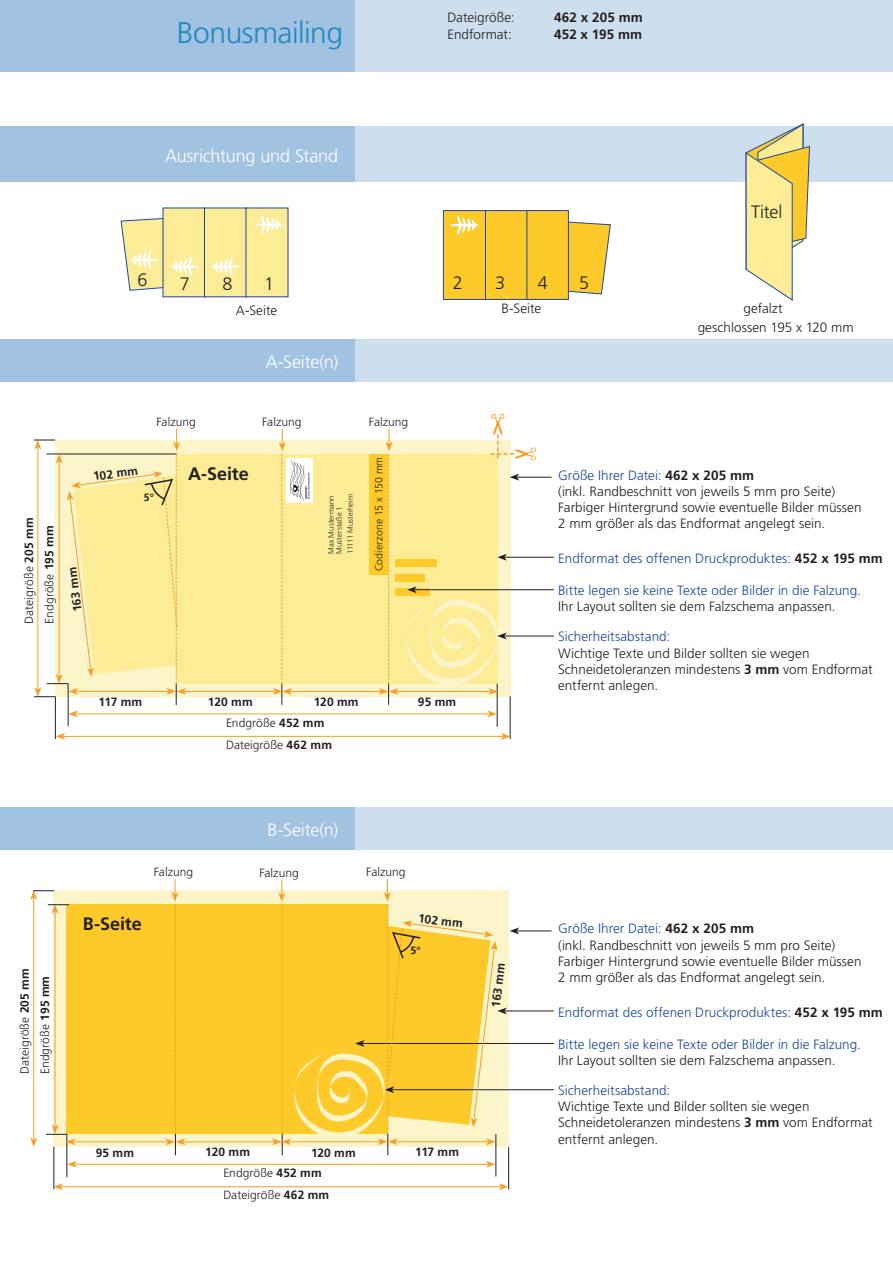
<style>
.page{position:relative;width:893px;height:1263px;background:#fff}
.page>*{position:absolute;margin:0;border:0;box-sizing:border-box;transform-origin:0 0}
.t1{font:300 30px "Frutiger";letter-spacing:-.015em;color:#2188c0}
.t2{font:300 18px "Frutiger";letter-spacing:-.01em;color:#fff}
.t3{font:700 18px "Frutiger";letter-spacing:-.005em;color:#231f20}
.t4{font:300 18px "Frutiger";letter-spacing:-.01em;color:#231f20}
.t5{font:300 13.5px/16.2px "Frutiger";letter-spacing:.005em;color:#231f20}
.t6{font:300 13.5px "Frutiger";letter-spacing:.005em;color:#1d489d}
.t7{font:700 13.5px/16.2px "Frutiger";letter-spacing:.01em;color:#231f20}
.t8{font:300 12px "Frutiger";letter-spacing:.005em;color:#231f20}
.t9{font:700 12px "Frutiger";letter-spacing:.015em;color:#231f20}
.t10{font:300 10.5px "Frutiger";letter-spacing:.01em;color:#231f20}
.t11{font:700 10.5px "Frutiger";color:#231f20}
.t12{font:300 7.5px/8.2px "Frutiger";letter-spacing:.015em;color:#231f20}
.s1{font-weight:700}
.s2{color:#1d489d}
.s3{font-weight:700;color:#231f20}
</style>
<div class="page">
<div style="left:0;top:0;width:893px;height:71px;background:#cddeee"></div>
<div style="left:0;top:0;width:355px;height:71px;background:#a1c3e1"></div>
<div style="left:0;top:127px;width:893px;height:55px;background:#cddeee"></div>
<div style="left:0;top:127px;width:355px;height:55px;background:#a1c3e1"></div>
<div style="left:0;top:339px;width:893px;height:43px;background:#cddeee"></div>
<div style="left:0;top:339px;width:355px;height:43px;background:#a1c3e1"></div>
<div style="left:0;top:807px;width:893px;height:43px;background:#cddeee"></div>
<div style="left:0;top:807px;width:355px;height:43px;background:#a1c3e1"></div>
<div style="left:54px;top:890px;width:455px;height:257px;background:#fdf5ca"></div>
<div style="left:67px;top:904px;width:321px;height:230px;background:#feca2a"></div>
<hr style="left:33px;top:897px;width:1px;height:243px;background:#f89d25">
<svg style="left:30px;top:1137px;width:7px;height:10px"></svg>
<hr style="left:55px;top:911px;width:1px;height:216px;background:#f89d25">
<hr style="left:183px;top:1141px;width:91px;height:1px;background:#f89d25">
<hr style="left:73px;top:1141px;width:95px;height:1px;background:#f89d25">
<hr style="left:74px;top:1164px;width:414px;height:1px;background:#f89d25">
<hr style="left:61px;top:1186px;width:440px;height:1px;background:#f89d25">
<svg style="left:46px;top:1124px;width:31px;height:66px"></svg>
<svg style="left:166px;top:879px;width:19px;height:276px"></svg>
<div style="left:55px;top:440px;width:455px;height:257px;background:#fdf5ca"></div>
<div style="left:176px;top:454px;width:321px;height:230px;background:#fbec95"></div>
<hr style="left:290px;top:691px;width:91px;height:1px;background:#f89d25">
<hr style="left:184px;top:691px;width:91px;height:1px;background:#f89d25">
<hr style="left:396px;top:691px;width:95px;height:1px;background:#f89d25">
<hr style="left:76px;top:713px;width:414px;height:1px;background:#f89d25">
<hr style="left:63px;top:736px;width:440px;height:1px;background:#f89d25">
<hr style="left:517px;top:477px;width:35px;height:1px;background:#231f20">
<svg style="left:510px;top:474px;width:9px;height:7px"></svg>
<hr style="left:517px;top:930px;width:35px;height:1px;background:#231f20">
<hr style="left:504px;top:557px;width:50px;height:1px;background:#231f20">
<svg style="left:497px;top:554px;width:10px;height:7px"></svg>
<hr style="left:504px;top:1010px;width:50px;height:1px;background:#231f20">
<hr style="left:504px;top:636px;width:50px;height:1px;background:#231f20">
<hr style="left:392px;top:1089px;width:162px;height:1px;background:#231f20">
<div style="left:395px;top:560px;width:42px;height:7px;background:#feca2a"></div>
<div style="left:395px;top:574px;width:30px;height:7px;background:#feca2a"></div>
<div style="left:395px;top:588px;width:35px;height:7px;background:#feca2a"></div>
<hr style="left:414px;top:589px;width:140px;height:1px;background:#231f20">
<svg style="left:404px;top:586px;width:107px;height:154px"></svg>
<hr style="left:362px;top:1043px;width:192px;height:1px;background:#231f20">
<svg style="left:273px;top:429px;width:19px;height:276px"></svg>
<svg style="left:379px;top:429px;width:19px;height:276px"></svg>
<svg style="left:491px;top:414px;width:45px;height:46px"></svg>
<div style="left:163px;top:208px;width:42px;height:89px;background:#fbec95"></div>
<div style="left:204px;top:208px;width:43px;height:89px;background:#fbec95;border:1px solid #1d489d"></div>
<div style="left:246px;top:208px;width:42px;height:89px;background:#fbec95"></div>
<svg style="left:255px;top:215px;width:27px;height:19px"></svg>
<svg style="left:212px;top:257px;width:27px;height:19px"></svg>
<svg style="left:171px;top:257px;width:27px;height:19px"></svg>
<svg style="left:121px;top:218px;width:43px;height:73px;background:#ece3a8"></svg>
<svg style="left:569px;top:222px;width:42px;height:72px;background:#f3ca4a"></svg>
<div style="left:526px;top:210px;width:43px;height:90px;background:#feca2a;border:1px solid #1d489d"></div>
<div style="left:485px;top:210px;width:42px;height:90px;background:#feca2a;border:1px solid #1d489d"></div>
<div style="left:443px;top:210px;width:43px;height:90px;background:#feca2a;border:1px solid #1d489d"></div>
<svg style="left:451px;top:216px;width:27px;height:18px"></svg>
<svg style="left:30px;top:890px;width:39px;height:24px"></svg>
<img style="left:287px;top:459px;width:26px;height:43px">
<div style="left:369px;top:454px;width:19px;height:121px;background:#feca2a"></div>
<svg style="left:745px;top:123px;width:65px;height:178px"></svg>
<svg style="left:34px;top:429px;width:152px;height:311px"></svg>
<svg style="left:272px;top:879px;width:247px;height:311px"></svg>
<h1 class="t1" style="left:177px;top:15px;width:168px">Bonusmailing</h1>
<p class="t5" style="left:447px;top:10px;width:69px">Dateigröße:<br>Endformat:</p>
<p class="t7" style="left:554px;top:9px;width:90px">462 x 205 mm<br>452 x 195 mm</p>
<h2 class="t2" style="left:165px;top:145px;width:174px">Ausrichtung und Stand</h2>
<h2 class="t4" style="left:751px;top:201px;width:33px">Titel</h2>
<h2 class="t4" style="left:137px;top:269px;width:12px">6</h2>
<h2 class="t4" style="left:180px;top:273px;width:12px">7</h2>
<h2 class="t4" style="left:223px;top:273px;width:12px">8</h2>
<h2 class="t4" style="left:264px;top:273px;width:12px">1</h2>
<h2 class="t4" style="left:453px;top:273px;width:12px">2</h2>
<h2 class="t4" style="left:495px;top:273px;width:12px">3</h2>
<h2 class="t4" style="left:538px;top:273px;width:12px">4</h2>
<h2 class="t4" style="left:579px;top:273px;width:12px">5</h2>
<p class="t5" style="left:236px;top:302px;width:43px">A-Seite</p>
<p class="t5" style="left:501px;top:300px;width:42px">B-Seite</p>
<h2 class="t2" style="left:266px;top:352px;width:74px">A-Seite(n)</h2>
<p class="t5" style="left:743px;top:300px;width:41px">gefalzt</p>
<p class="t5" style="left:698px;top:319px;width:157px">geschlossen 195 x 120 mm</p>
<p class="t8" style="left:22px;top:624px;width:107px;rotate:-90deg">Dateigröße <span class="s1">205 mm</span></p>
<p class="t8" style="left:42px;top:624px;width:100px;rotate:-90deg">Endgröße <span class="s1">195 mm</span></p>
<p class="t9" style="left:71px;top:613px;width:46px;rotate:-97deg">163 mm</p>
<p class="t8" style="left:156px;top:415px;width:41px">Falzung</p>
<p class="t8" style="left:262px;top:415px;width:41px">Falzung</p>
<p class="t8" style="left:369px;top:415px;width:41px">Falzung</p>
<p class="t9" style="left:92px;top:469px;width:46px;rotate:-7deg">102 mm</p>
<p class="t11" style="left:144px;top:491px;width:12px">5°</p>
<h2 class="t3" style="left:188px;top:463px;width:62px">A-Seite</h2>
<p class="t12" style="left:327px;top:554px;width:60px;rotate:-90deg">Max Mustermann<br>Musterstaße 1</p>
<p class="t12" style="left:346px;top:554px;width:62px;rotate:-90deg">11111 Musterheim</p>
<p class="t10" style="left:373px;top:571px;width:116px;rotate:-90deg">Codierzone 15 x 150 mm</p>
<p class="t9" style="left:98px;top:695px;width:45px">117 mm</p>
<p class="t9" style="left:208px;top:695px;width:46px">120 mm</p>
<p class="t9" style="left:314px;top:695px;width:46px">120 mm</p>
<p class="t9" style="left:418px;top:695px;width:40px">95 mm</p>
<p class="t8" style="left:226px;top:715px;width:100px">Endgröße <span class="s1">452 mm</span></p>
<p class="t8" style="left:226px;top:738px;width:107px">Dateigröße <span class="s1">462 mm</span></p>
<p class="t5" style="left:558px;top:467px;width:305px"><span class="s2">Größe Ihrer Datei:</span> <span class="s1">462 x 205 mm<br></span>(inkl. Randbeschnitt von jeweils 5 mm pro Seite)<br>Farbiger Hintergrund sowie eventuelle Bilder müssen 2 mm größer als das Endformat angelegt sein.</p>
<p class="t6" style="left:558px;top:551px;width:326px">Endformat des offenen Druckproduktes: <span class="s3">452 x 195 mm</span></p>
<p class="t6" style="left:558px;top:583px;width:304px">Bitte legen sie keine Texte oder Bilder in die Falzung.</p>
<p class="t5" style="left:558px;top:598px;width:279px">Ihr Layout sollten sie dem Falzschema anpassen.</p>
<p class="t6" style="left:558px;top:629px;width:114px">Sicherheitsabstand:</p>
<p class="t5" style="left:558px;top:645px;width:316px">Wichtige Texte und Bilder sollten sie wegen<br>Schneidetoleranzen mindestens <span class="s1">3 mm</span> vom Endformat entfernt anlegen.</p>
<p class="t8" style="left:18px;top:1074px;width:107px;rotate:-90deg">Dateigröße <span class="s1">205 mm</span></p>
<p class="t8" style="left:38px;top:1074px;width:100px;rotate:-90deg">Endgröße <span class="s1">195 mm</span></p>
<h2 class="t2" style="left:267px;top:819px;width:72px">B-Seite(n)</h2>
<p class="t8" style="left:154px;top:865px;width:41px">Falzung</p>
<p class="t8" style="left:259px;top:865px;width:41px">Falzung</p>
<p class="t8" style="left:366px;top:865px;width:41px">Falzung</p>
<h2 class="t3" style="left:83px;top:913px;width:61px">B-Seite</h2>
<p class="t9" style="left:419px;top:911px;width:46px;rotate:7deg">102 mm</p>
<p class="t11" style="left:410px;top:944px;width:12px">5°</p>
<p class="t9" style="left:489px;top:1006px;width:46px;rotate:-83deg">163 mm</p>
<p class="t9" style="left:96px;top:1145px;width:40px">95 mm</p>
<p class="t9" style="left:205px;top:1145px;width:46px">120 mm</p>
<p class="t9" style="left:311px;top:1145px;width:46px">120 mm</p>
<p class="t9" style="left:415px;top:1145px;width:45px">117 mm</p>
<p class="t8" style="left:223px;top:1166px;width:100px">Endgröße <span class="s1">452 mm</span></p>
<p class="t8" style="left:223px;top:1188px;width:107px">Dateigröße <span class="s1">462 mm</span></p>
<p class="t5" style="left:558px;top:921px;width:305px"><span class="s2">Größe Ihrer Datei:</span> <span class="s1">462 x 205 mm<br></span>(inkl. Randbeschnitt von jeweils 5 mm pro Seite)<br>Farbiger Hintergrund sowie eventuelle Bilder müssen 2 mm größer als das Endformat angelegt sein.</p>
<p class="t6" style="left:558px;top:1004px;width:326px">Endformat des offenen Druckproduktes: <span class="s3">452 x 195 mm</span></p>
<p class="t6" style="left:558px;top:1036px;width:304px">Bitte legen sie keine Texte oder Bilder in die Falzung.</p>
<p class="t5" style="left:558px;top:1052px;width:279px">Ihr Layout sollten sie dem Falzschema anpassen.</p>
<p class="t6" style="left:558px;top:1083px;width:114px">Sicherheitsabstand:</p>
<p class="t5" style="left:558px;top:1098px;width:316px">Wichtige Texte und Bilder sollten sie wegen<br>Schneidetoleranzen mindestens <span class="s1">3 mm</span> vom Endformat entfernt anlegen.</p>
</div>
